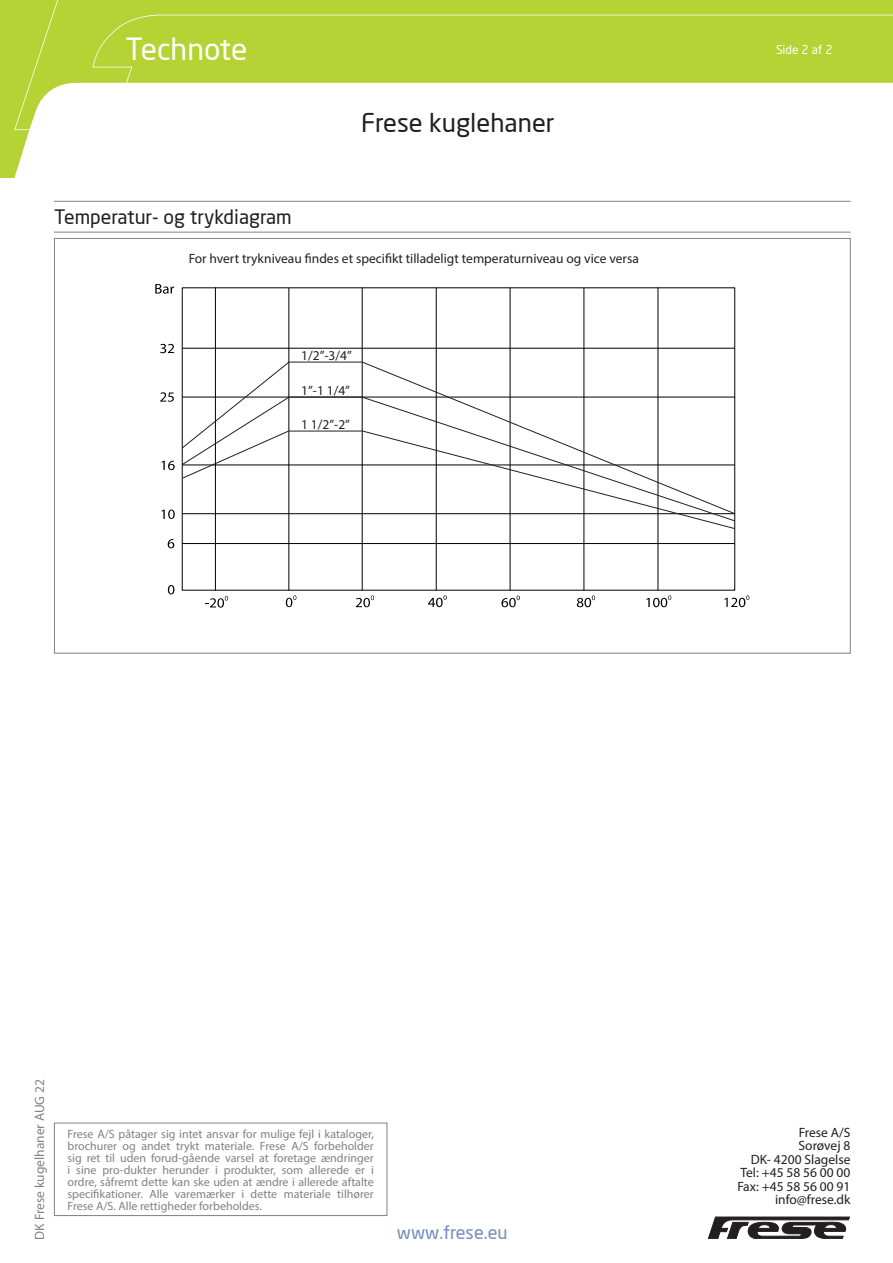
<style>
.page{position:relative;width:893px;height:1263px;background:#fff}
.page>*{position:absolute;margin:0;border:0;box-sizing:border-box;transform-origin:0 0}
.t1{font:30px "Neo Sans";color:#fff}
.Overskrift{font:25.5px "Neo Sans";color:#231f20}
.Tekniske_data_-_Mellemrubrik{font:19.5px "Neo Sans";color:#231f20}
.t2{font:18px "Neo Sans";color:#738cbd}
.Titler_-_index_uk{font:13.5px "Myriad Pro";color:#231f20}
.t3{font:13.5px "Myriad Pro";color:#808285}
.Titler_-_index_uk-2{font:12px/12px "Myriad Pro";color:#808285;text-align:justify}
.Titler_-_index_uk-3{font:12px "Neo Sans";color:#fff}
</style>
<div class="page">
<svg style="left:0;top:0;width:30px;height:177px;background:#bdd84b"></svg>
<svg style="left:14px;top:0;width:879px;height:130px;fill:#b5d334"></svg>
<svg style="left:708px;top:1217px;width:142px;height:22px"></svg>
<hr style="left:54px;top:232px;width:797px;height:1px;background:#808285">
<hr style="left:54px;top:201px;width:797px;height:1px;background:#808285">
<svg style="left:205px;top:596px;width:23px;height:12px"></svg>
<svg style="left:155px;top:284px;width:19px;height:10px"></svg>
<svg style="left:168px;top:585px;width:6px;height:9px"></svg>
<svg style="left:160px;top:344px;width:14px;height:9px"></svg>
<svg style="left:160px;top:392px;width:14px;height:10px"></svg>
<svg style="left:161px;top:461px;width:14px;height:9px"></svg>
<svg style="left:161px;top:509px;width:14px;height:10px"></svg>
<svg style="left:168px;top:539px;width:6px;height:9px"></svg>
<hr style="left:182px;top:543px;width:552px;height:1px;background:#000">
<hr style="left:182px;top:348px;width:552px;height:1px;background:#000">
<hr style="left:215px;top:288px;width:1px;height:302px;background:#000">
<hr style="left:289px;top:288px;width:1px;height:302px;background:#000">
<hr style="left:362px;top:288px;width:1px;height:302px;background:#000">
<hr style="left:436px;top:288px;width:1px;height:302px;background:#000">
<hr style="left:510px;top:288px;width:1px;height:302px;background:#000">
<hr style="left:584px;top:288px;width:1px;height:302px;background:#000">
<hr style="left:658px;top:288px;width:1px;height:302px;background:#000">
<svg style="left:182px;top:514px;width:553px;height:7px"></svg>
<svg style="left:182px;top:362px;width:553px;height:152px"></svg>
<svg style="left:286px;top:595px;width:10px;height:12px"></svg>
<svg style="left:356px;top:595px;width:18px;height:12px"></svg>
<svg style="left:428px;top:595px;width:19px;height:12px"></svg>
<svg style="left:501px;top:595px;width:19px;height:12px"></svg>
<svg style="left:577px;top:595px;width:18px;height:12px"></svg>
<svg style="left:646px;top:595px;width:25px;height:12px"></svg>
<svg style="left:724px;top:595px;width:25px;height:12px"></svg>
<div style="left:54px;top:1123px;width:333px;height:93px;border:1px solid #808285"></div>
<h1 class="t1" style="left:125px;top:31px;width:123px">Technote</h1>
<p class="Tekniske_data_-_Mellemrubrik" style="left:54px;top:204px;width:239px">Temperatur- og trykdiagram</p>
<p class="Overskrift" style="left:361px;top:107px;width:195px">Frese kuglehaner</p>
<p class="Titler_-_index_uk" style="left:189px;top:250px;width:452px">For hvert trykniveau findes et specifikt tilladeligt temperaturniveau og vice versa</p>
<p class="Titler_-_index_uk" style="left:301px;top:347px;width:52px">1/2”-3/4”</p>
<p class="Titler_-_index_uk" style="left:301px;top:382px;width:50px">1”-1 1/4”</p>
<p class="Titler_-_index_uk" style="left:301px;top:416px;width:50px">1 1/2”-2”</p>
<p class="Titler_-_index_uk-3" style="left:776px;top:42px;width:58px">Side 2 af 2</p>
<p class="t3" style="left:31px;top:1239px;width:162px;rotate:-90deg">DK Frese kugelhaner AUG 22</p>
<p class="Titler_-_index_uk-2" style="left:68px;top:1127px;width:308px">Frese A/S påtager sig intet ansvar for mulige fejl i kataloger, brochurer og andet trykt materiale. Frese A/S forbeholder sig ret til uden forud-gående varsel at foretage ændringer i sine pro-dukter herunder i produkter, som allerede er i ordre, såfremt dette kan ske uden at ændre i allerede aftalte specifikationer. Alle varemærker i dette materiale tilhører Frese A/S. Alle rettigheder forbeholdes.</p>
<h3 class="t2" style="left:397px;top:1222px;width:112px">www.frese.eu</h3>
<p class="Titler_-_index_uk" style="left:799px;top:1124px;width:53px">Frese A/S</p>
<p class="Titler_-_index_uk" style="left:798px;top:1137px;width:53px">Sorøvej 8</p>
<p class="Titler_-_index_uk" style="left:751px;top:1151px;width:101px">DK- 4200 Slagelse</p>
<p class="Titler_-_index_uk" style="left:740px;top:1164px;width:112px">Tel: +45 58 56 00 00</p>
<p class="Titler_-_index_uk" style="left:737px;top:1178px;width:115px">Fax: +45 58 56 00 91</p>
<p class="Titler_-_index_uk" style="left:775px;top:1191px;width:77px">info@frese.dk</p>
</div>
